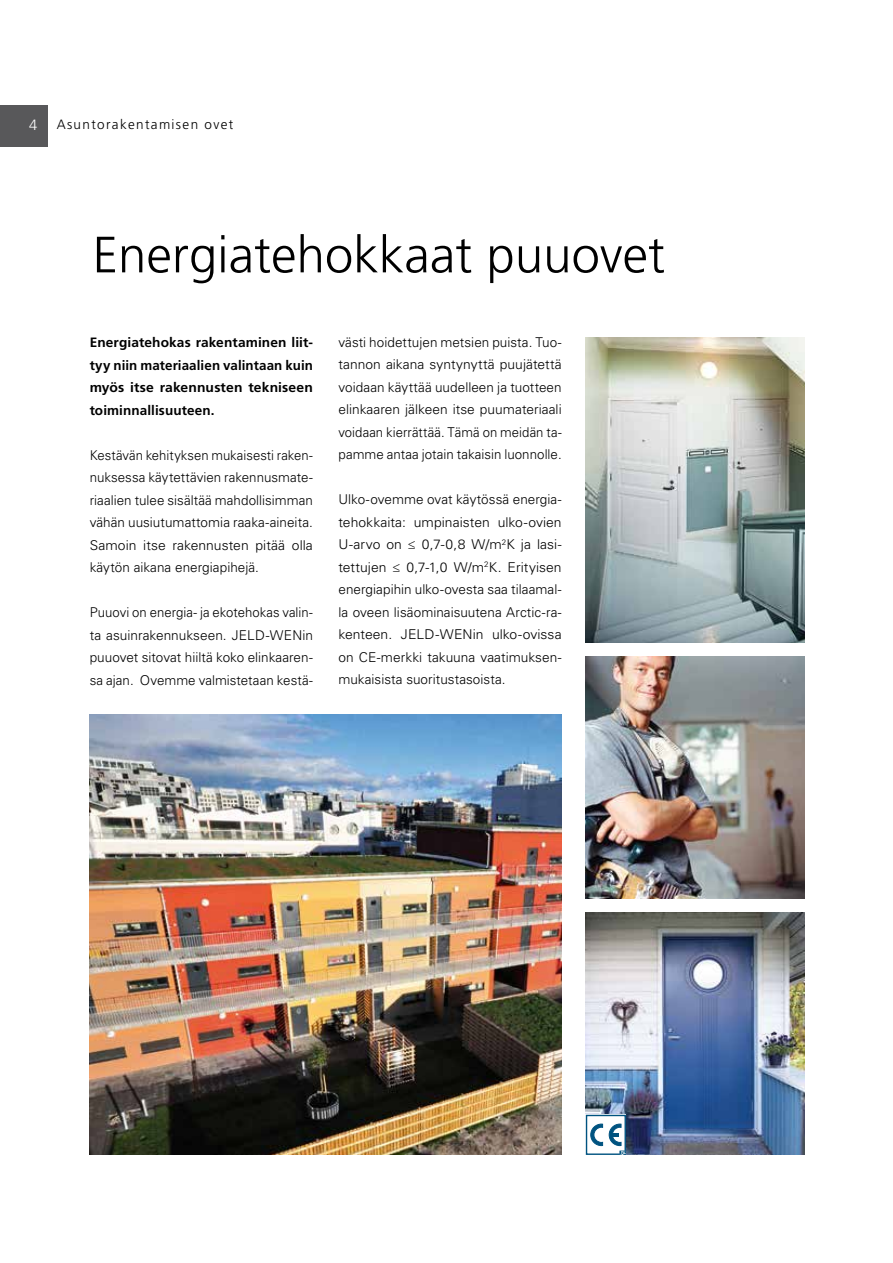
<style>
.page{position:relative;width:893px;height:1263px;background:#fff}
.page>*{position:absolute;margin:0;border:0;box-sizing:border-box;transform-origin:0 0}
.t1{font:300 51px "Frutiger LT Std";color:#000}
.t2{font:300 15px "Univers LT Std";color:#fff}
.t3{font:300 13.5px/22.5px "Univers LT Std";letter-spacing:.005em;color:#000;text-align:justify}
.t4{font:700 13.5px/22.5px "Frutiger LT Std";letter-spacing:.005em;color:#000;text-align:justify}
.t5{font:300 13.5px "Frutiger LT Std";letter-spacing:.1em;color:#000}
</style>
<div class="page">
<div style="left:0;top:105px;width:47px;height:42px;background:#58585a"></div>
<img style="left:90px;top:715px;width:472px;height:439px">
<img style="left:586px;top:338px;width:218px;height:305px">
<img style="left:586px;top:656px;width:218px;height:243px">
<img style="left:586px;top:913px;width:218px;height:242px">
<div style="left:586px;top:1115px;width:40px;height:40px;background:#fff"></div>
<div style="left:586px;top:1115px;width:40px;height:40px;border:1px solid #005380"></div>
<svg style="left:590px;top:1124px;width:13px;height:22px"></svg>
<svg style="left:609px;top:1124px;width:17px;height:31px"></svg>
<p class="t2" style="left:29px;top:116px;width:10px">4</p>
<p class="t5" style="left:57px;top:116px;width:178px">Asuntorakentamisen ovet</p>
<h1 class="t1" style="left:93px;top:226px;width:574px">Energiatehokkaat puuovet</h1>
<p class="t4" style="left:90px;top:331px;width:225px">Energiatehokas rakentaminen liit&shy;tyy niin materiaalien valintaan kuin myös itse rakennusten tekniseen toiminnallisuuteen.</p>
<p class="t3" style="left:90px;top:444px;width:225px">Kestävän kehityksen mukaisesti raken&shy;nuksessa käytettävien rakennusmate&shy;riaalien tulee sisältää mahdollisimman vähän uusiutumattomia raaka-aineita.<br>Samoin itse rakennusten pitää olla käytön aikana energiapihejä.</p>
<p class="t3" style="left:90px;top:601px;width:225px">Puuovi on energia- ja ekotehokas valin&shy;ta asuinrakennukseen. JELD-WENin puuovet sitovat hiiltä koko elinkaaren&shy;sa ajan. Ovemme valmistetaan kestä-</p>
<p class="t3" style="left:338px;top:331px;width:225px">västi hoidettujen metsien puista. Tuo&shy;tannon aikana syntynyttä puujätettä voidaan käyttää uudelleen ja tuotteen elinkaaren jälkeen itse puumateriaali voidaan kierrättää. Tämä on meidän ta&shy;pamme antaa jotain takaisin luonnolle.</p>
<p class="t3" style="left:338px;top:488px;width:225px">Ulko-ovemme ovat käytössä energia&shy;tehokkaita: umpinaisten ulko-ovien U-arvo on ≤ 0,7-0,8 W/m<sup>2</sup>K ja lasi&shy;tettujen ≤ 0,7-1,0 W/m<sup>2</sup>K. Erityisen energiapihin ulko-ovesta saa tilaamal&shy;la oveen lisäominaisuutena Arctic-ra&shy;kenteen. JELD-WENin ulko-ovissa on CE-merkki takuuna vaatimuksen&shy;mukaisista suoritustasoista.</p>
</div>
